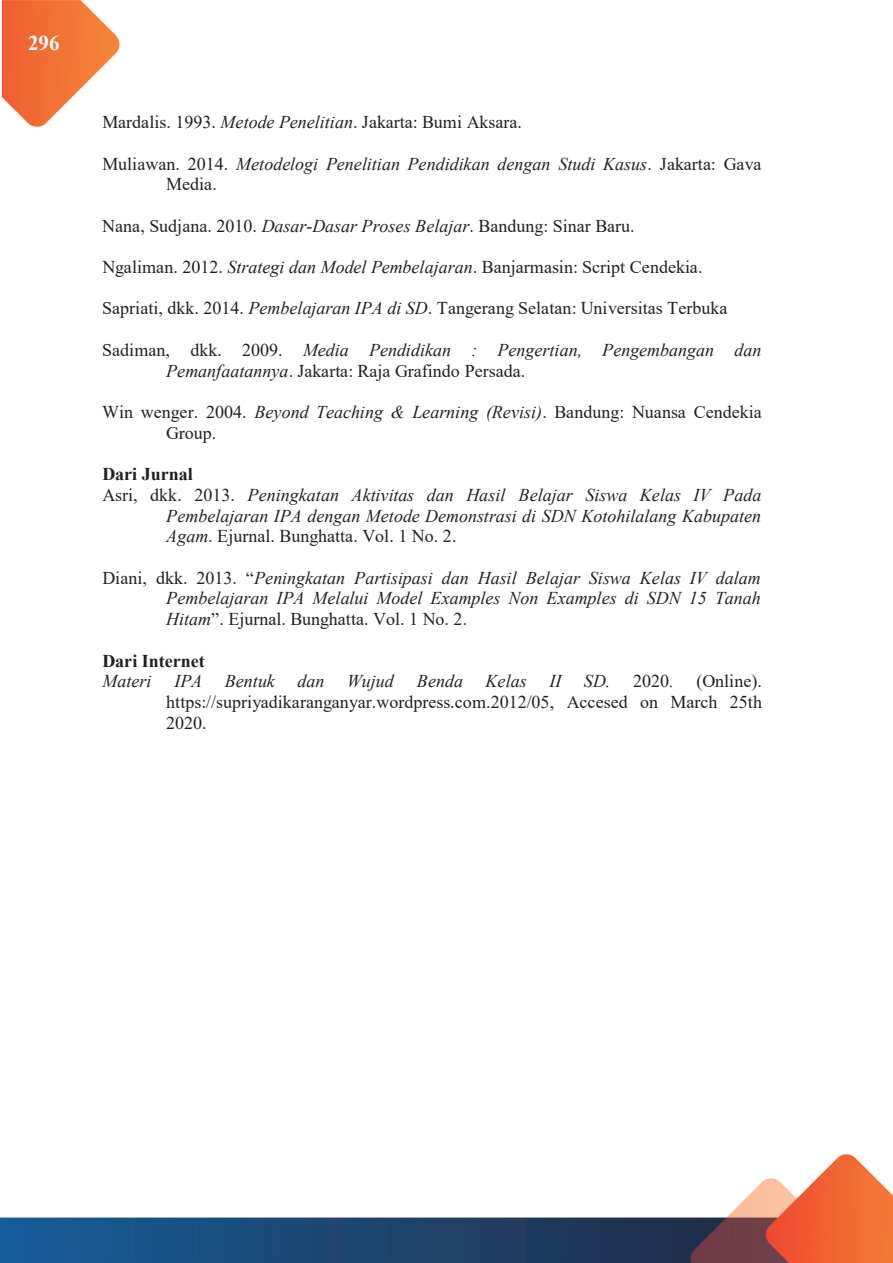
<style>
.page{position:relative;width:893px;height:1263px;background:#fff}
.page>*{position:absolute;margin:0;border:0;box-sizing:border-box;transform-origin:0 0}
.t1{font:700 21px "Times New Roman";color:#fff}
.t2{font:italic 18px/20.7px "Times New Roman";color:#231f20}
.t3{font:18px/20.7px "Times New Roman";color:#231f20}
.t4{font:700 18px "Times New Roman";color:#231f20}
.s1{font-style:italic}
.s2{font-style:normal}
</style>
<div class="page">
<img style="left:0;top:0;width:893px;height:1263px">
<p class="t1" style="left:28px;top:28px;width:33px">296</p>
<p class="t3" style="left:102px;top:111px;width:421px">Mardalis. 1993. <span class="s1">Metode Penelitian</span>. Jakarta: Bumi Aksara.</p>
<p class="t2" style="left:166px;top:153px;width:597px;text-indent:-64px"><span class="s2">Muliawan. 2014.</span> Metodelogi Penelitian Pendidikan dengan Studi Kasus<span class="s2">. Jakarta: Gava<br>Media.</span></p>
<p class="t3" style="left:102px;top:215px;width:534px">Nana, Sudjana. 2010. <span class="s1">Dasar-Dasar Proses Belajar</span>. Bandung: Sinar Baru.</p>
<p class="t3" style="left:102px;top:256px;width:602px">Ngaliman. 2012. <span class="s1">Strategi dan Model Pembelajaran</span>. Banjarmasin: Script Cendekia.</p>
<p class="t3" style="left:102px;top:297px;width:627px">Sapriati, dkk. 2014. <span class="s1">Pembelajaran IPA di SD</span>. Tangerang Selatan: Universitas Terbuka</p>
<p class="t2" style="left:166px;top:339px;width:597px;text-indent:-64px"><span class="s2">Sadiman, dkk. 2009.</span> Media Pendidikan : Pengertian, Pengembangan dan<br>Pemanfaatannya<span class="s2">. Jakarta: Raja Grafindo Persada.</span></p>
<p class="t3" style="left:166px;top:401px;width:597px;text-indent:-64px">Win wenger. 2004. <span class="s1">Beyond Teaching &amp; Learning (Revisi)</span>. Bandung: Nuansa Cendekia<br>Group.</p>
<p class="t4" style="left:102px;top:461px;width:92px">Dari Jurnal</p>
<p class="t2" style="left:102px;top:484px;width:660px"><span class="s2">Asri, dkk. 2013.</span> Peningkatan Aktivitas dan Hasil Belajar Siswa Kelas IV Pada</p>
<p class="t2" style="left:166px;top:505px;width:596px">Pembelajaran IPA dengan Metode Demonstrasi di SDN Kotohilalang Kabupaten</p>
<p class="t3" style="left:166px;top:525px;width:292px"><span class="s1">Agam</span>. Ejurnal. Bunghatta. Vol. 1 No. 2.</p>
<p class="t2" style="left:166px;top:567px;width:596px;text-align:justify;text-indent:-64px"><span class="s2">Diani, dkk. 2013. “</span>Peningkatan Partisipasi dan Hasil Belajar Siswa Kelas IV dalam Pembelajaran IPA Melalui Model Examples Non Examples di SDN 15 Tanah Hitam<span class="s2">”. Ejurnal. Bunghatta. Vol. 1 No. 2.</span></p>
<p class="t4" style="left:102px;top:648px;width:104px">Dari Internet</p>
<p class="t2" style="left:102px;top:670px;width:51px">Materi</p>
<p class="t2" style="left:174px;top:670px;width:29px">IPA</p>
<p class="t2" style="left:225px;top:670px;width:51px">Bentuk</p>
<p class="t2" style="left:298px;top:670px;width:98px">dan Wujud</p>
<p class="t2" style="left:417px;top:670px;width:111px">Benda Kelas</p>
<p class="t2" style="left:549px;top:670px;width:13px">II</p>
<p class="t2" style="left:584px;top:670px;width:91px">SD. <span class="s2">2020</span>.</p>
<p class="t3" style="left:166px;top:670px;width:597px;text-align:justify;text-indent:530px">(Online). https://supriyadikaranganyar.wordpress.com.2012/05, Accesed on March 25th 2020.</p>
</div>
